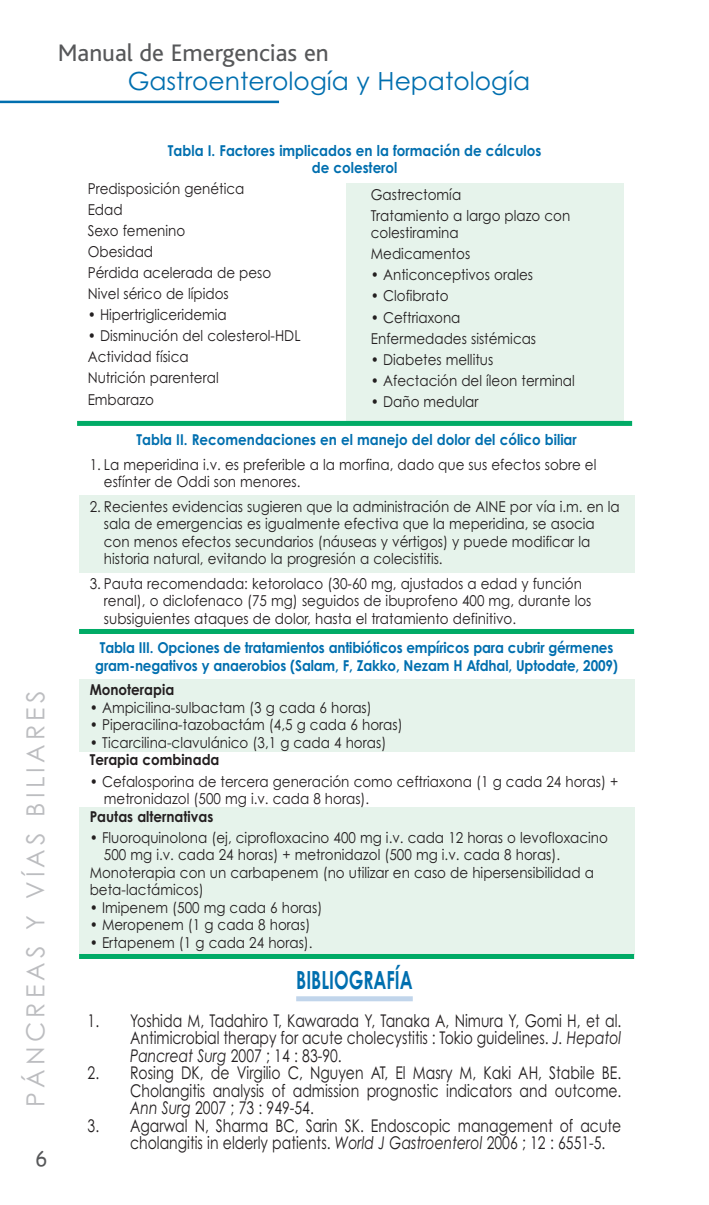
<style>
.page{position:relative;width:709px;height:1205px;background:#fff}
.page>*{position:absolute;margin:0;border:0;box-sizing:border-box;transform-origin:0 0}
.t1{font:25px "Century Gothic";color:#006faf}
.t2{font:25px "Century Gothic";letter-spacing:.165em;color:#bcbdc0}
.t3{font:25px "Bliss";color:#57585a}
.t4{font:700 25px "Century Gothic";color:#006faf;scale:.7 1}
.t5{font:20px "Comic Sans MS";color:#57585a}
.t6{font:17.5px/17.5px "Century Gothic";color:#231f20;text-align:justify;scale:.8 1}
.t7{font:15px/21px "Century Gothic";color:#231f20;scale:.9 1}
.t8{font:700 15px/17.5px "Century Gothic";letter-spacing:-.01em;color:#006faf;text-align:center;scale:.9 1}
.t9{font:700 15px "Century Gothic";color:#231f20;scale:.9 1}
.s1{font-style:italic}
</style>
<div class="page">
<hr style="left:0;top:101px;width:279px;height:2px;background:#006faf">
<div style="left:346px;top:183px;width:278px;height:241px;background:#e6f3eb"></div>
<div style="left:77px;top:421px;width:555px;height:5px;background:#00ab66"></div>
<div style="left:296px;top:996px;width:117px;height:5px;background:#c1d5eb"></div>
<div style="left:79px;top:495px;width:555px;height:78px;background:#e6f3eb"></div>
<div style="left:79px;top:629px;width:555px;height:5px;background:#00ab66"></div>
<div style="left:79px;top:679px;width:555px;height:73px;background:#e6f3eb"></div>
<div style="left:79px;top:807px;width:555px;height:147px;background:#e6f3eb"></div>
<div style="left:79px;top:954px;width:555px;height:5px;background:#00ab66"></div>
<h1 class="t3" style="left:58px;top:45px;width:272px">Manual de Emergencias en</h1>
<h1 class="t1" style="left:128px;top:67px;width:404px">Gastroenterología y Hepatología</h1>
<h1 class="t2" style="left:21px;top:1106px;width:417px;rotate:-90deg">PÁNCREAS Y VÍAS BILIARES</h1>
<h2 class="t5" style="left:35px;top:1147px;width:14px">6</h2>
<p class="t8" style="left:168px;top:142px;width:416px">Tabla I. Factores implicados en la formación de cálculos de colesterol</p>
<p class="t7" style="left:88px;top:178px;width:205px">Predisposición genética<br>Edad<br>Sexo femenino<br>Obesidad<br>Pérdida acelerada de peso<br>Nivel sérico de lípidos</p>
<p class="t7" style="left:88px;top:305px;width:156px">• Hipertrigliceridemia</p>
<p class="t7" style="left:88px;top:326px;width:238px">• Disminución del colesterol-HDL<br>Actividad física<br>Nutrición parenteral<br>Embarazo</p>
<p class="t7" style="left:371px;top:184px;width:223px">Gastrectomía<br>Tratamiento a largo plazo con</p>
<p class="t7" style="left:371px;top:223px;width:112px">colestiramina<br>Medicamentos</p>
<p class="t7" style="left:371px;top:265px;width:182px">• Anticonceptivos orales</p>
<p class="t7" style="left:371px;top:286px;width:88px">• Clofibrato</p>
<p class="t7" style="left:371px;top:307px;width:185px">• Ceftriaxona<br>Enfermedades sistémicas</p>
<p class="t7" style="left:371px;top:349px;width:138px">• Diabetes mellitus</p>
<p class="t7" style="left:371px;top:370px;width:228px">• Afectación del íleon terminal</p>
<p class="t7" style="left:371px;top:391px;width:121px">• Daño medular</p>
<p class="t8" style="left:136px;top:431px;width:490px">Tabla II. Recomendaciones en el manejo del dolor del cólico biliar</p>
<p class="t7" style="left:104px;top:456px;width:549px;line-height:17.5px;text-indent:-14px">1. La meperidina i.v. es preferible a la morfina, dado que sus efectos sobre el esfínter de Oddi son menores.</p>
<p class="t7" style="left:104px;top:498px;width:574px;line-height:17.5px;text-indent:-14px">2. Recientes evidencias sugieren que la administración de AINE por vía i.m. en la sala de emergencias es igualmente efectiva que la meperidina, se asocia con menos efectos secundarios (náuseas y vértigos) y puede modificar la historia natural, evitando la progresión a colecistitis.</p>
<p class="t7" style="left:104px;top:575px;width:543px;line-height:17.5px;text-indent:-14px">3. Pauta recomendada: ketorolaco (30-60 mg, ajustados a edad y función renal), o diclofenaco (75 mg) seguidos de ibuprofeno 400 mg, durante los subsiguientes ataques de dolor, hasta el tratamiento definitivo.</p>
<p class="t8" style="left:95px;top:639px;width:582px">Tabla III. Opciones de tratamientos antibióticos empíricos para cubrir gérmenes gram-negativos y anaerobios (Salam, F, Zakko, Nezam H Afdhal, Uptodate, 2009)</p>
<p class="t9" style="left:90px;top:681px;width:95px">Monoterapia</p>
<p class="t7" style="left:90px;top:697px;width:315px">• Ampicilina-sulbactam (3 g cada 6 horas)</p>
<p class="t7" style="left:90px;top:715px;width:349px">• Piperacilina-tazobactám (4,5 g cada 6 horas)</p>
<p class="t7" style="left:90px;top:732px;width:331px">• Ticarcilina-clavulánico (3,1 g cada 4 horas)</p>
<p class="t9" style="left:90px;top:751px;width:146px">Terapia combinada</p>
<p class="t7" style="left:104px;top:772px;width:573px;line-height:17.5px;text-indent:-14px">• Cefalosporina de tercera generación como ceftriaxona (1 g cada 24 horas) + metronidazol (500 mg i.v. cada 8 horas).</p>
<p class="t9" style="left:90px;top:807px;width:139px">Pautas alternativas</p>
<p class="t7" style="left:90px;top:827px;width:577px">• Fluoroquinolona (ej, ciprofloxacino 400 mg i.v. cada 12 horas o levofloxacino</p>
<p class="t7" style="left:104px;top:844px;width:508px">500 mg i.v. cada 24 horas) + metronidazol (500 mg i.v. cada 8 horas).</p>
<p class="t7" style="left:90px;top:862px;width:562px">Monoterapia con un carbapenem (no utilizar en caso de hipersensibilidad a</p>
<p class="t7" style="left:90px;top:879px;width:128px">beta-lactámicos)</p>
<p class="t7" style="left:90px;top:897px;width:260px">• Imipenem (500 mg cada 6 horas)</p>
<p class="t7" style="left:90px;top:914px;width:247px">• Meropenem (1 g cada 8 horas)</p>
<p class="t7" style="left:90px;top:932px;width:249px">• Ertapenem (1 g cada 24 horas).</p>
<h1 class="t4" style="left:296px;top:966px;width:168px">BIBLIOGRAFÍA</h1>
<p class="t6" style="left:130px;top:1012px;width:615px;text-indent:-43px">1. Yoshida M, Tadahiro T, Kawarada Y, Tanaka A, Nimura Y, Gomi H, et al.<br>Antimicrobial therapy for acute cholecystitis : Tokio guidelines. <span class="s1">J. Hepatol Pancreat Surg</span> 2007 ; 14 : 83-90.</p>
<p class="t6" style="left:130px;top:1064px;width:615px;text-indent:-43px">2. Rosing DK, de Virgilio C, Nguyen AT, El Masry M, Kaki AH, Stabile BE.<br>Cholangitis analysis of admission prognostic indicators and outcome.<br><span class="s1">Ann Surg</span> 2007 ; 73 : 949-54.</p>
<p class="t6" style="left:130px;top:1117px;width:615px;text-indent:-43px">3. Agarwal N, Sharma BC, Sarin SK. Endoscopic management of acute cholangitis in elderly patients. <span class="s1">World J Gastroenterol</span> 2006 ; 12 : 6551-5.</p>
</div>
